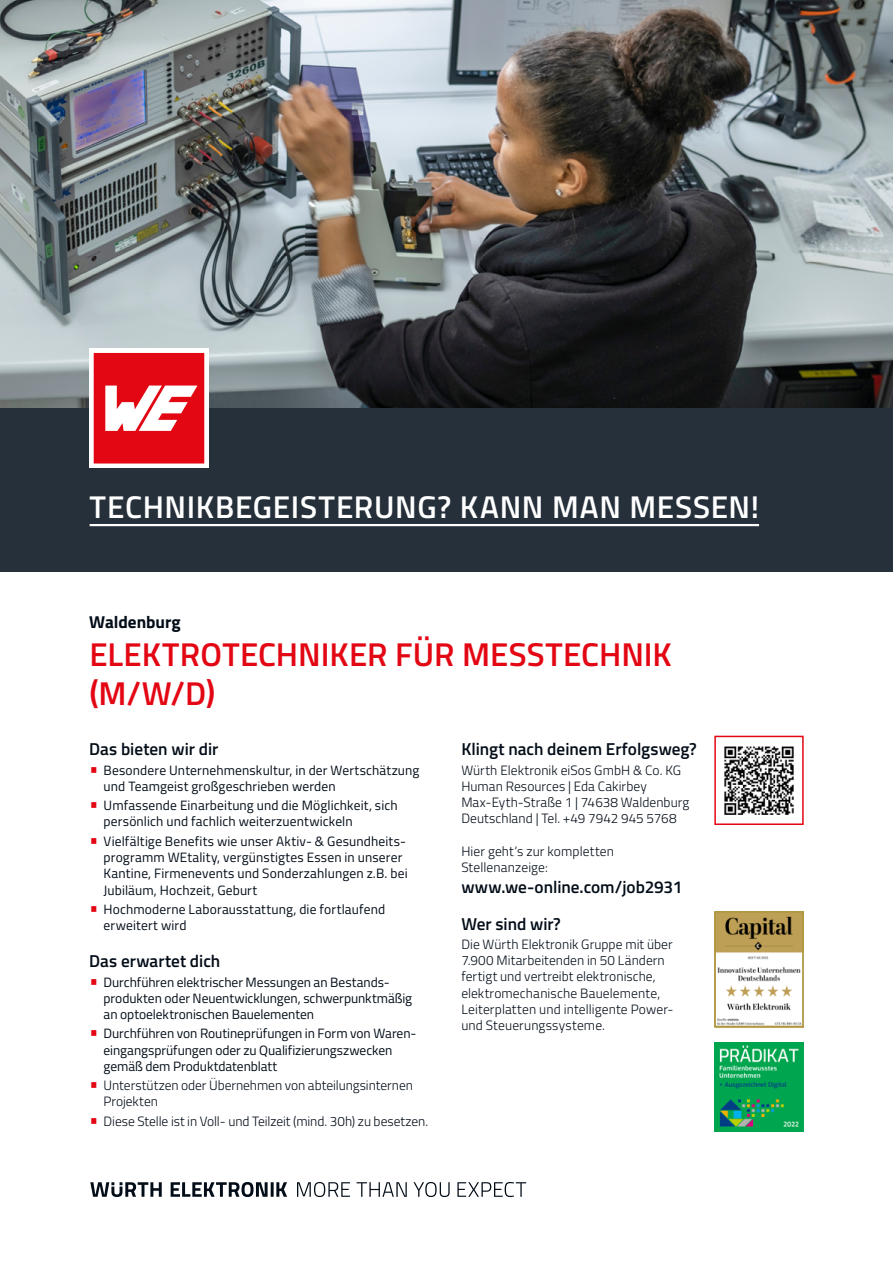
<style>
.page{position:relative;width:893px;height:1263px;background:#fff}
.page>*{position:absolute;margin:0;border:0;box-sizing:border-box;transform-origin:0 0}
.t1{font:600 33px/39.5px "Titillium Web";color:#e30613}
.t2{font:600 31.5px "Titillium Web";letter-spacing:.02em;color:#fff}
.t3{font:600 17.25px/37px "Titillium Web";color:#030d18}
.t4{font:700 17.25px "Titillium Web";color:#030d18}
.t5{font:13.5px/16.2px "Titillium Web";letter-spacing:.01em;color:#030d18}
.t6{font:300 13.5px/16.2px "Titillium Web";letter-spacing:.01em;color:#030d18}
.t7{font:13.5px/16.2px "Titillium";letter-spacing:-.005em;color:#030d18}
.t8{font:300 13.5px/16.2px "Titillium";letter-spacing:-.005em;color:#030d18}
.s1{font-family:"Titillium";font-weight:300;font-size:19.95px;color:#e30613}
.s2{font-weight:300;font-size:19.95px;color:#e30613}
.s3{font-size:19.95px;color:#e30613}
</style>
<div class="page">
<img style="left:0;top:0;width:893px;height:408px">
<svg style="left:90px;top:1182px;width:436px;height:15px"></svg>
<div style="left:0;top:408px;width:893px;height:164px;background:#25303b"></div>
<hr style="left:90px;top:524px;width:669px;height:2px;background:#fff">
<svg style="left:89px;top:349px;width:120px;height:119px;fill:#fff"></svg>
<svg style="left:94px;top:353px;width:110px;height:110px;background:#e93d47"></svg>
<img style="left:714px;top:1042px;width:90px;height:89px">
<img style="left:717px;top:914px;width:84px;height:110px">
<div style="left:714px;top:911px;width:90px;height:116px;border:2px solid #ae9840"></div>
<div style="left:714px;top:736px;width:90px;height:89px;background:#fff;border:2px solid #e30613"></div>
<img style="left:724px;top:746px;width:70px;height:69px">
<h2 class="t2" style="left:90px;top:484px;width:671px">TECHNIKBEGEISTERUNG? KANN MAN MESSEN!</h2>
<p class="t4" style="left:89px;top:609px;width:93px">Waldenburg</p>
<h1 class="t1" style="left:89px;top:633px;width:584px">ELEKTROTECHNIKER FÜR MESSTECHNIK (M/W/D)</h1>
<p class="t3" style="left:89px;top:730px;width:131px">Das bieten wir dir</p>
<p class="t5" style="left:104px;top:761px;width:317px;text-indent:-14px"><span class="s1">•</span> Besondere Unternehmenskultur, in der Wertschätzung und Teamgeist großgeschrieben werden</p>
<p class="t5" style="left:104px;top:797px;width:296px;text-indent:-14px"><span class="s1">•</span> Umfassende Einarbeitung und die Möglichkeit, sich persönlich und fachlich weiterzuentwickeln</p>
<p class="t5" style="left:104px;top:832px;width:306px;text-indent:-14px"><span class="s1">•</span> Vielfältige Benefits wie unser Aktiv- &amp; Gesundheits&shy;programm WEtality, vergünstigtes Essen in unserer Kantine, Firmenevents und Sonderzahlungen z.B. bei Jubiläum, Hochzeit, Geburt</p>
<p class="t5" style="left:104px;top:900px;width:283px;text-indent:-14px"><span class="s1">•</span> Hochmoderne Laborausstattung, die fortlaufend erweitert wird</p>
<p class="t3" style="left:89px;top:942px;width:132px">Das erwartet dich</p>
<p class="t7" style="left:104px;top:973px;width:310px;text-indent:-14px"><span class="s2">•</span> Durchführen elektrischer Messungen an Bestands&shy;produkten oder Neuentwicklungen, schwerpunktmäßig an optoelektronischen Bauelementen</p>
<p class="t7" style="left:104px;top:1025px;width:314px;text-indent:-14px"><span class="s2">•</span> Durchführen von Routineprüfungen in Form von Waren&shy;eingangsprüfungen oder zu Qualifizierungszwecken gemäß dem Produktdatenblatt</p>
<p class="t8" style="left:104px;top:1077px;width:311px;text-indent:-14px"><span class="s3">•</span> Unterstützen oder Übernehmen von abteilungsinternen<br>Projekten</p>
<p class="t8" style="left:89px;top:1112px;width:340px"><span class="s3">•</span> Diese Stelle ist in Voll- und Teilzeit (mind. 30h) zu besetzen.</p>
<p class="t3" style="left:461px;top:730px;width:237px">Klingt nach deinem Erfolgsweg?</p>
<p class="t6" style="left:461px;top:761px;width:230px">Würth Elektronik eiSos GmbH &amp; Co. KG Human Resources | Eda Cakirbey Max-Eyth-Straße 1 | 74638 Waldenburg Deutschland | Tel. +49 7942 945 5768</p>
<p class="t6" style="left:461px;top:842px;width:154px">Hier geht‘s zur kompletten<br>Stellenanzeige:</p>
<p class="t3" style="left:461px;top:867px;width:222px">www.we-online.com/job2931<br>Wer sind wir?</p>
<p class="t6" style="left:461px;top:935px;width:213px">Die Würth Elektronik Gruppe mit über 7.900 Mitarbeitenden in 50 Ländern fertigt und vertreibt elektronische, elektromechanische Bauelemente, Leiterplatten und intelligente Power&shy;und Steuerungssysteme.</p>
</div>
